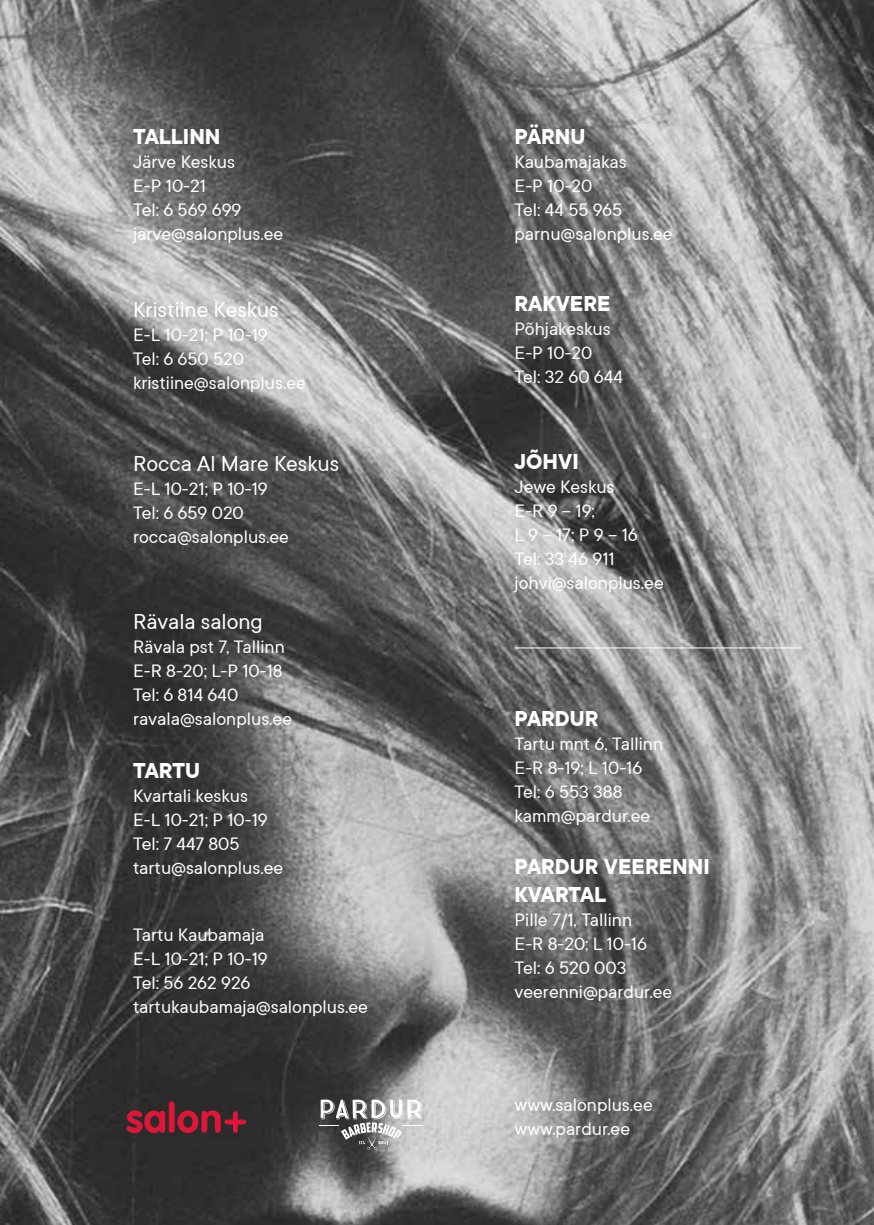
<style>
.page{position:relative;width:874px;height:1225px;background:#fff}
.page>*{position:absolute;margin:0;border:0;box-sizing:border-box;transform-origin:0 0}
.t1{font:700 24px/28px "TT Commons";color:#fff}
.t2{font:24px "TT Commons";color:#fff}
.t3{font:20px/24px "TT Commons";color:#fff}
</style>
<div class="page">
<img style="left:0;top:0;width:873px;height:1225px">
<svg style="left:126px;top:1110px;width:39px;height:23px"></svg>
<div style="left:169px;top:1101px;width:5px;height:31px;background:#de1738;border-radius:3px"></div>
<svg style="left:177px;top:1110px;width:69px;height:23px"></svg>
<hr style="left:514px;top:647px;width:287px;height:1px;background:#fff">
<svg style="left:320px;top:1099px;width:102px;height:51px"></svg>
<p class="t1" style="left:133px;top:122px;width:89px">TALLINN</p>
<p class="t3" style="left:133px;top:149px;width:151px">Järve Keskus<br>E-P 10-21<br>Tel: 6 569 699 jarve@salonplus.ee</p>
<p class="t2" style="left:133px;top:294px;width:147px">Kristiine Keskus</p>
<p class="t3" style="left:133px;top:322px;width:174px">E-L 10-21; P 10-19<br>Tel: 6 650 520 kristiine@salonplus.ee</p>
<p class="t2" style="left:133px;top:448px;width:207px">Rocca Al Mare Keskus</p>
<p class="t3" style="left:133px;top:476px;width:157px">E-L 10-21; P 10-19<br>Tel: 6 659 020 rocca@salonplus.ee</p>
<p class="t2" style="left:133px;top:606px;width:131px">Rävala salong</p>
<p class="t3" style="left:133px;top:634px;width:160px">Rävala pst 7, Tallinn<br>E-R 8-20; L-P 10-18<br>Tel: 6 814 640 ravala@salonplus.ee</p>
<p class="t1" style="left:133px;top:756px;width:68px">TARTU</p>
<p class="t3" style="left:133px;top:783px;width:151px">Kvartali keskus<br>E-L 10-21; P 10-19<br>Tel: 7 447 805 tartu@salonplus.ee</p>
<p class="t3" style="left:133px;top:922px;width:236px">Tartu Kaubamaja<br>E-L 10-21; P 10-19<br>Tel: 56 262 926 tartukaubamaja@salonplus.ee</p>
<p class="t1" style="left:514px;top:122px;width:72px">PÄRNU</p>
<p class="t3" style="left:514px;top:149px;width:159px">Kaubamajakas<br>E-P 10-20<br>Tel: 44 55 965 parnu@salonplus.ee</p>
<p class="t1" style="left:514px;top:289px;width:97px">RAKVERE</p>
<p class="t3" style="left:514px;top:316px;width:110px">Põhjakeskus<br>E-P 10-20<br>Tel: 32 60 644</p>
<p class="t1" style="left:514px;top:447px;width:66px">JÕHVI</p>
<p class="t3" style="left:514px;top:474px;width:150px">Jewe Keskus<br>E-R 9 – 19;<br>L 9 – 17; P 9 – 16<br>Tel: 33 46 911 johvi@salonplus.ee</p>
<p class="t1" style="left:514px;top:703px;width:85px">PARDUR</p>
<p class="t3" style="left:514px;top:731px;width:150px">Tartu mnt 6, Tallinn<br>E-R 8-19; L 10-16<br>Tel: 6 553 388 kamm@pardur.ee</p>
<p class="t1" style="left:514px;top:851px;width:196px">PARDUR VEERENNI<br>KVARTAL</p>
<p class="t3" style="left:514px;top:907px;width:159px">Pille 7/1, Tallinn<br>E-R 8-20; L 10-16<br>Tel: 6 520 003 veerenni@pardur.ee</p>
<p class="t3" style="left:514px;top:1092px;width:139px">www.salonplus.ee www.pardur.ee</p>
</div>
